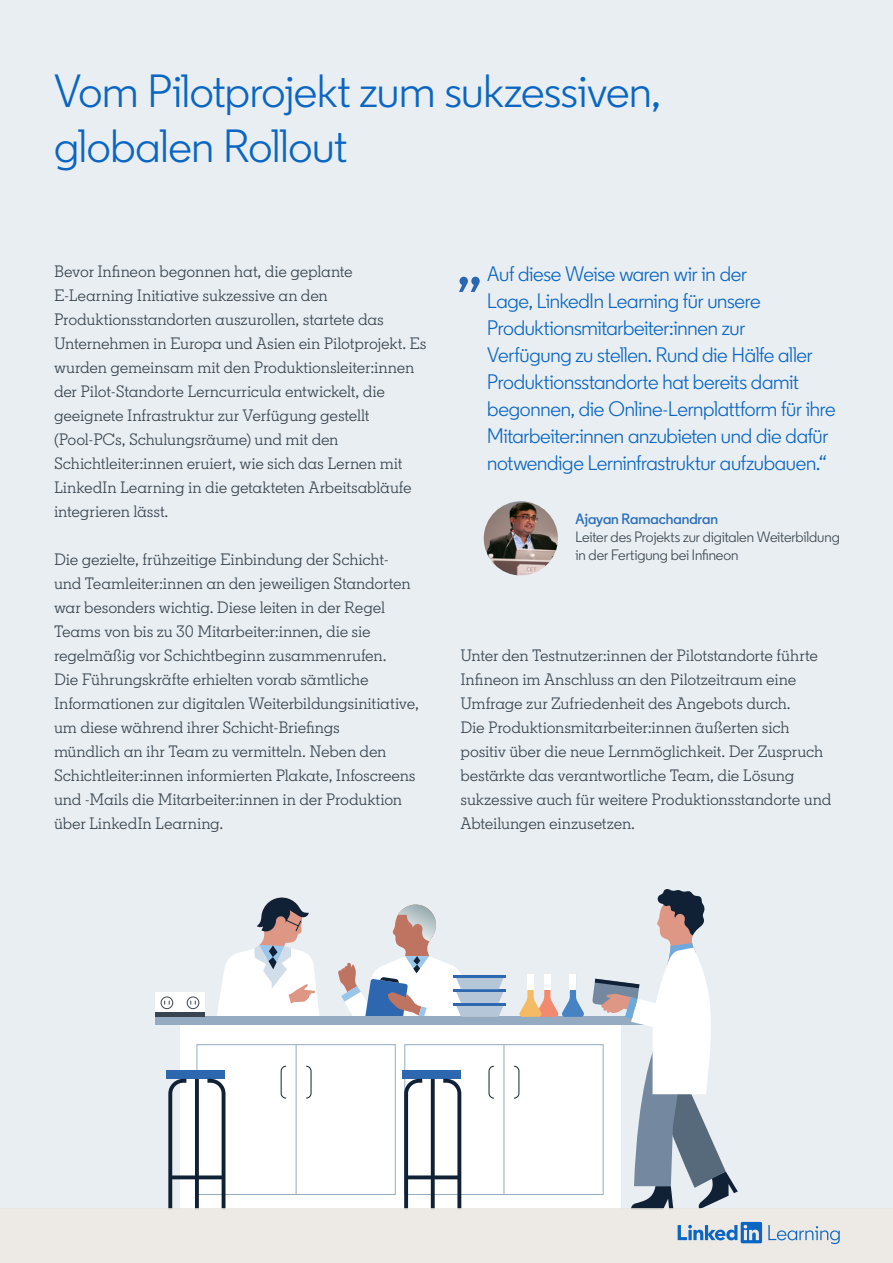
<style>
.page{position:relative;width:893px;height:1263px;background:#fff}
.page>*{position:absolute;margin:0;border:0;box-sizing:border-box;transform-origin:0 0}
.t1{font:69px "Community Slab";color:#2a66b1}
.t2{font:46.5px/55.8px "Community";letter-spacing:-.005em;color:#0a66c2}
.t3{font:21px/27px "Community";letter-spacing:-.015em;color:#0a66c2}
.t4{font:16.5px/24px "Community Slab";letter-spacing:-.015em;color:#38444f}
.t5{font:15px/18px "Community";letter-spacing:-.005em;color:#38444f}
.t6{font:600 15px "Community";color:#296eb7}
</style>
<div class="page">
<div style="left:0;top:0;width:893px;height:1209px;background:#e9eef2"></div>
<svg style="left:216px;top:897px;width:104px;height:120px"></svg>
<div style="left:155px;top:1017px;width:490px;height:8px;background:#94abc1"></div>
<div style="left:180px;top:1025px;width:440px;height:184px;background:#fff"></div>
<div style="left:196px;top:1044px;width:200px;height:151px;border:1px solid #94abc1"></div>
<hr style="left:296px;top:1045px;width:1px;height:149px;background:#94abc1">
<svg style="left:306px;top:1065px;width:6px;height:34px"></svg>
<svg style="left:280px;top:1065px;width:6px;height:34px"></svg>
<div style="left:404px;top:1044px;width:200px;height:151px;border:1px solid #94abc1"></div>
<hr style="left:503px;top:1045px;width:1px;height:149px;background:#94abc1">
<svg style="left:488px;top:1065px;width:6px;height:34px"></svg>
<svg style="left:514px;top:1065px;width:6px;height:34px"></svg>
<svg style="left:592px;top:889px;width:146px;height:320px"></svg>
<div style="left:166px;top:1070px;width:59px;height:9px;background:#2c67b0"></div>
<svg style="left:166px;top:1078px;width:24px;height:131px"></svg>
<svg style="left:204px;top:1078px;width:23px;height:131px"></svg>
<svg style="left:195px;top:1079px;width:4px;height:130px"></svg>
<svg style="left:170px;top:1175px;width:54px;height:4px"></svg>
<div style="left:402px;top:1070px;width:58px;height:9px;background:#2c67b0"></div>
<svg style="left:402px;top:1078px;width:24px;height:131px"></svg>
<svg style="left:439px;top:1077px;width:24px;height:132px"></svg>
<svg style="left:431px;top:1079px;width:4px;height:130px"></svg>
<svg style="left:406px;top:1175px;width:53px;height:4px"></svg>
<svg style="left:155px;top:992px;width:50px;height:21px"></svg>
<hr style="left:155px;top:1013px;width:50px;height:4px;background:#394450">
<svg style="left:190px;top:1001px;width:6px;height:3px"></svg>
<div style="left:187px;top:997px;width:12px;height:12px;border:1px solid #394450;border-radius:50%"></div>
<svg style="left:164px;top:1001px;width:6px;height:3px"></svg>
<div style="left:161px;top:997px;width:12px;height:12px;border:1px solid #394450;border-radius:50%"></div>
<hr style="left:454px;top:1003px;width:52px;height:2px;background:#2c67b0">
<hr style="left:454px;top:989px;width:52px;height:3px;background:#2c67b0">
<svg style="left:338px;top:904px;width:166px;height:113px"></svg>
<hr style="left:454px;top:975px;width:52px;height:3px;background:#2c67b0">
<svg style="left:519px;top:975px;width:66px;height:42px"></svg>
<div style="left:527px;top:975px;width:7px;height:15px;background:#fff"></div>
<img style="left:484px;top:501px;width:74px;height:74px;border-radius:37px">
<div style="left:0;top:1209px;width:893px;height:54px;background:#e9e4de"></div>
<svg style="left:678px;top:1222px;width:84px;height:21px"></svg>
<svg style="left:768px;top:1225px;width:72px;height:19px"></svg>
<h2 class="t2" style="left:54px;top:63px;width:608px">Vom Pilotprojekt zum sukzessiven, globalen Rollout</h2>
<p class="t4" style="left:54px;top:259px;width:374px">Bevor Infineon begonnen hat, die geplante E-Learning Initiative sukzessive an den Produktionsstandorten auszurollen, startete das Unternehmen in Europa und Asien ein Pilotprojekt. Es wurden gemeinsam mit den Produktionsleiter:innen der Pilot-Standorte Lerncurricula entwickelt, die geeignete Infrastruktur zur Verfügung gestellt (Pool-PCs, Schulungsräume) und mit den Schichtleiter:innen eruiert, wie sich das Lernen mit LinkedIn Learning in die getakteten Arbeitsabläufe integrieren lässt.</p>
<p class="t4" style="left:54px;top:547px;width:367px">Die gezielte, frühzeitige Einbindung der Schicht&shy;und Teamleiter:innen an den jeweiligen Standorten war besonders wichtig. Diese leiten in der Regel Teams von bis zu 30 Mitarbeiter:innen, die sie regelmäßig vor Schichtbeginn zusammenrufen.<br>Die Führungskräfte erhielten vorab sämtliche Informationen zur digitalen Weiterbildungsinitiative, um diese während ihrer Schicht-Briefings<br>mündlich an ihr Team zu vermitteln. Neben den Schichtleiter:innen informierten Plakate, Infoscreens und -Mails die Mitarbeiter:innen in der Produktion über LinkedIn Learning.</p>
<h1 class="t1" style="left:455px;top:218px;width:30px">„</h1>
<p class="t3" style="left:487px;top:260px;width:350px">Auf diese Weise waren wir in der<br>Lage, LinkedIn Learning für unsere Produktionsmitarbeiter:innen zur<br>Verfügung zu stellen. Rund die Hälfe aller Produktionsstandorte hat bereits damit begonnen, die Online-Lernplattform für ihre Mitarbeiter:innen anzubieten und die dafür notwendige Lerninfrastruktur aufzubauen.“</p>
<p class="t6" style="left:576px;top:510px;width:144px">Ajayan Ramachandran</p>
<p class="t5" style="left:576px;top:528px;width:266px">Leiter des Projekts zur digitalen Weiterbildung in der Fertigung bei Infineon</p>
<p class="t4" style="left:460px;top:643px;width:372px">Unter den Testnutzer:innen der Pilotstandorte führte Infineon im Anschluss an den Pilotzeitraum eine Umfrage zur Zufriedenheit des Angebots durch.<br>Die Produktionsmitarbeiter:innen äußerten sich positiv über die neue Lernmöglichkeit. Der Zuspruch bestärkte das verantwortliche Team, die Lösung sukzessive auch für weitere Produktionsstandorte und Abteilungen einzusetzen.</p>
</div>
